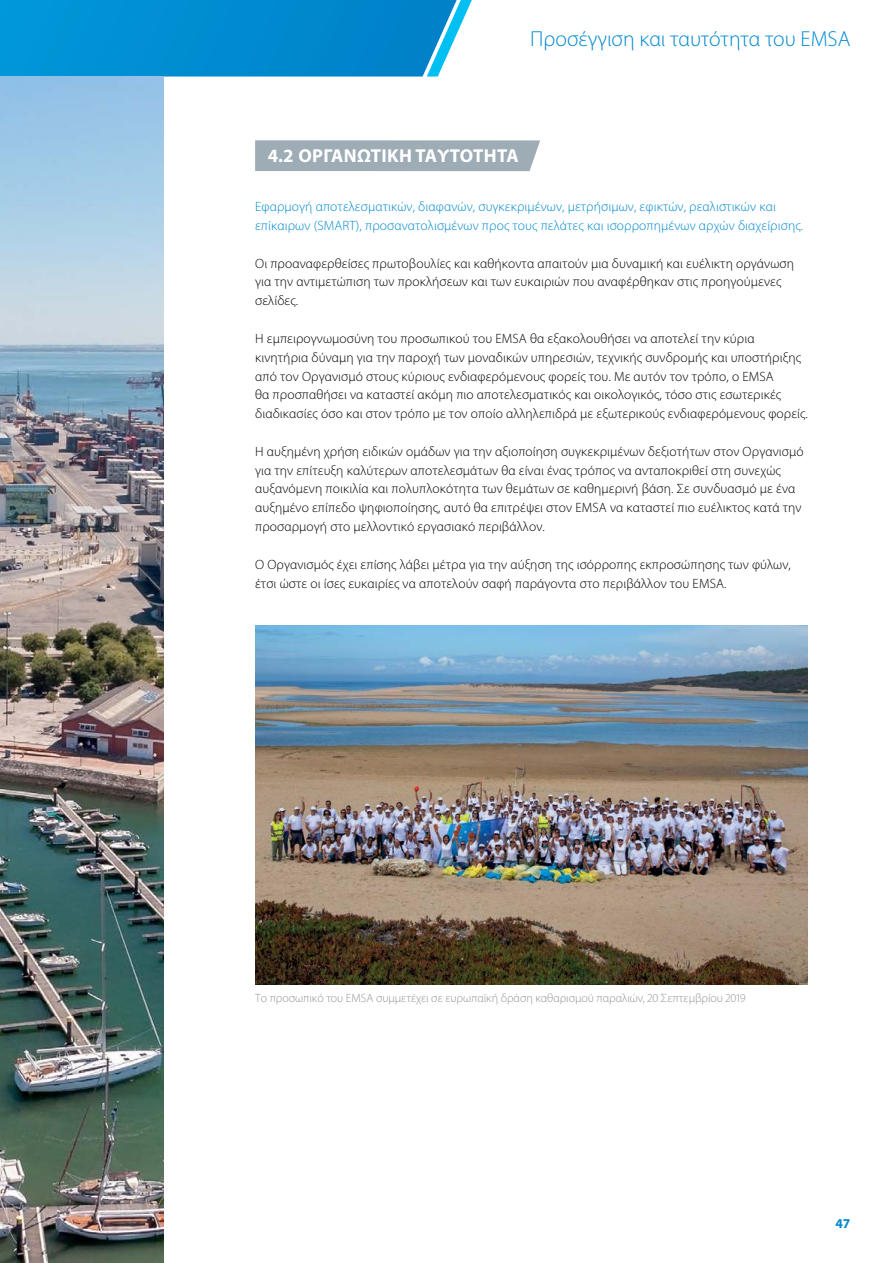
<style>
.page{position:relative;width:893px;height:1263px;background:#fff}
.page>*{position:absolute;margin:0;border:0;box-sizing:border-box;transform-origin:0 0}
.t1{font:300 21.75px "Myriad Pro";color:#0089cf}
.t2{font:700 18.75px "Myriad Pro";letter-spacing:.02em;color:#fff}
.t3{font:300 13.5px/18.8px "Myriad Pro";letter-spacing:.01em;color:#000}
.t4{font:300 13.5px/18.8px "Myriad Pro";letter-spacing:.01em;color:#0089cf}
.t5{font:700 13.5px "Myriad Pro";color:#0089cf}
.t6{font:300 12px "Myriad Pro";color:#939598}
</style>
<div class="page">
<svg style="left:0;top:0;width:472px;height:77px;background:#0d92d3"></svg>
<img style="left:0;top:77px;width:164px;height:1186px">
<div style="left:255px;top:140px;width:285px;height:31px;background:#9eacb5"></div>
<img style="left:255px;top:625px;width:553px;height:360px">
<h1 class="t1" style="left:530px;top:26px;width:322px">Προσέγγιση και ταυτότητα του EMSA</h1>
<h2 class="t2" style="left:268px;top:144px;width:252px">4.2 ΟΡΓΑΝΩΤΙΚΉ ΤΑΥΤΌΤΗΤΑ</h2>
<p class="t4" style="left:255px;top:197px;width:549px">Εφαρμογή αποτελεσματικών, διαφανών, συγκεκριμένων, μετρήσιμων, εφικτών, ρεαλιστικών και επίκαιρων (SMART), προσανατολισμένων προς τους πελάτες και ισορροπημένων αρχών διαχείρισης.</p>
<p class="t3" style="left:255px;top:254px;width:540px">Οι προαναφερθείσες πρωτοβουλίες και καθήκοντα απαιτούν μια δυναμική και ευέλικτη οργάνωση για την αντιμετώπιση των προκλήσεων και των ευκαιριών που αναφέρθηκαν στις προηγούμενες σελίδες.</p>
<p class="t3" style="left:255px;top:329px;width:554px">Η εμπειρογνωμοσύνη του προσωπικού του EMSA θα εξακολουθήσει να αποτελεί την κύρια κινητήρια δύναμη για την παροχή των μοναδικών υπηρεσιών, τεχνικής συνδρομής και υποστήριξης από τον Οργανισμό στους κύριους ενδιαφερόμενους φορείς του. Με αυτόν τον τρόπο, ο EMSA<br>θα προσπαθήσει να καταστεί ακόμη πιο αποτελεσματικός και οικολογικός, τόσο στις εσωτερικές διαδικασίες όσο και στον τρόπο με τον οποίο αλληλεπιδρά με εξωτερικούς ενδιαφερόμενους φορείς.</p>
<p class="t3" style="left:255px;top:442px;width:550px">Η αυξημένη χρήση ειδικών ομάδων για την αξιοποίηση συγκεκριμένων δεξιοτήτων στον Οργανισμό για την επίτευξη καλύτερων αποτελεσμάτων θα είναι ένας τρόπος να ανταποκριθεί στη συνεχώς αυξανόμενη ποικιλία και πολυπλοκότητα των θεμάτων σε καθημερινή βάση. Σε συνδυασμό με ένα αυξημένο επίπεδο ψηφιοποίησης, αυτό θα επιτρέψει στον EMSA να καταστεί πιο ευέλικτος κατά την προσαρμογή στο μελλοντικό εργασιακό περιβάλλον.</p>
<p class="t3" style="left:255px;top:555px;width:537px">Ο Οργανισμός έχει επίσης λάβει μέτρα για την αύξηση της ισόρροπης εκπροσώπησης των φύλων, έτσι ώστε οι ίσες ευκαιρίες να αποτελούν σαφή παράγοντα στο περιβάλλον του EMSA.</p>
<p class="t6" style="left:255px;top:991px;width:492px">Το προσωπικό του EMSA συμμετέχει σε ευρωπαϊκή δράση καθαρισμού παραλιών, 20 Σεπτεμβρίου 2019</p>
<p class="t5" style="left:835px;top:1215px;width:16px">47</p>
</div>
